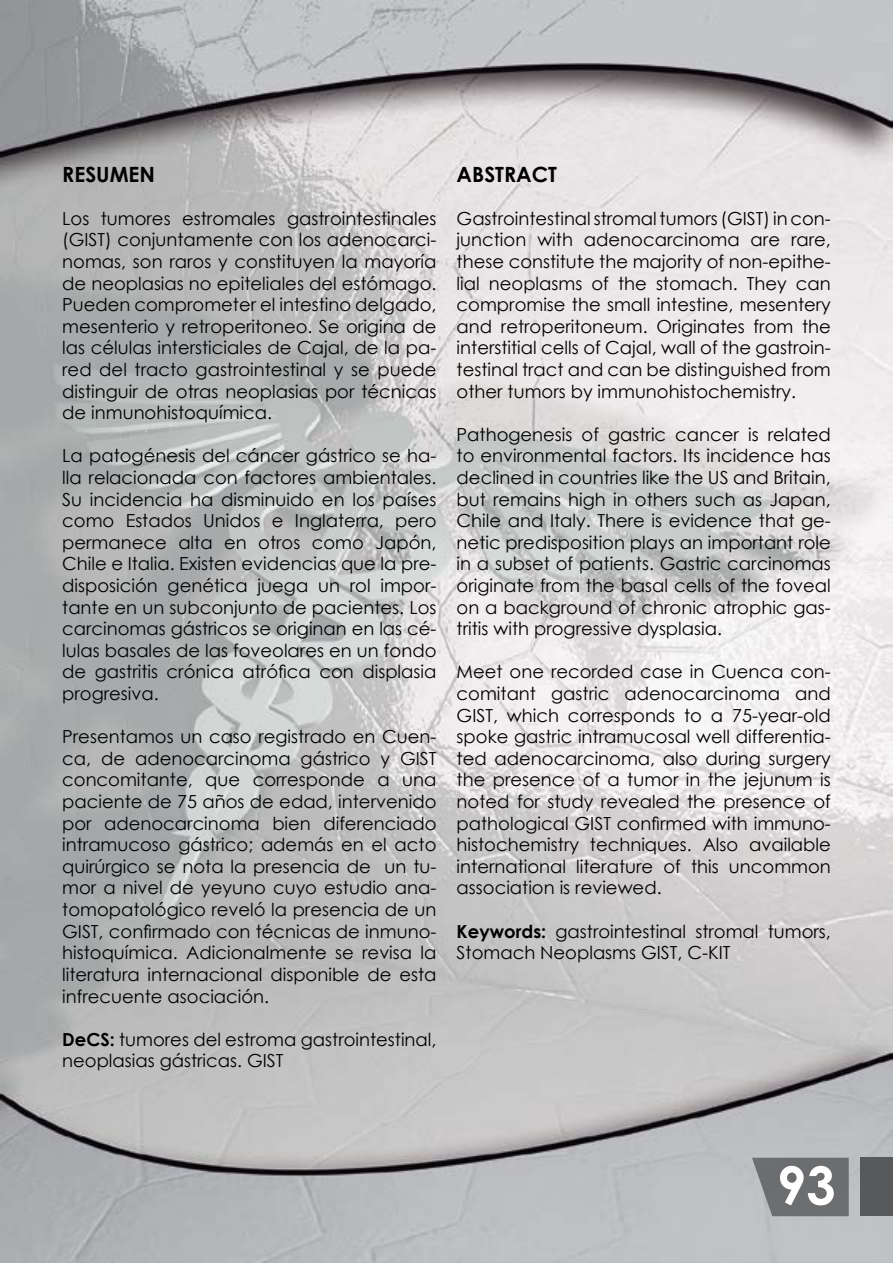
<style>
.page{position:relative;width:893px;height:1263px;background:#fff}
.page>*{position:absolute;margin:0;border:0;box-sizing:border-box;transform-origin:0 0}
.t1{font:700 52.5px "Century Gothic";color:#fff}
.t2{font:700 21px "Century Gothic";color:#000}
.t3{font:18px/21.6px "Century Gothic";color:#000;text-align:justify}
.t4{font:700 18px "Century Gothic";color:#fff}
.s1{font-weight:700}
</style>
<div class="page">
<img style="left:0;top:1px;width:893px;height:1262px">
<svg style="left:369px;top:1158px;width:480px;height:58px;background:#a8abae"></svg>
<div style="left:861px;top:1158px;width:32px;height:58px;background:#58595b"></div>
<p class="t2" style="left:62px;top:158px;width:94px">RESUMEN</p>
<p class="t3" style="left:62px;top:207px;width:376px">Los tumores estromales gastrointestinales (GIST) conjuntamente con los adenocarci&shy;nomas, son raros y constituyen la mayoría de neoplasias no epiteliales del estómago.<br>Pueden comprometer el intestino delgado, mesenterio y retroperitoneo. Se origina de las células intersticiales de Cajal, de la pa&shy;red del tracto gastrointestinal y se puede distinguir de otras neoplasias por técnicas de inmunohistoquímica.</p>
<p class="t3" style="left:62px;top:445px;width:376px">La patogénesis del cáncer gástrico se ha&shy;lla relacionada con factores ambientales.<br>Su incidencia ha disminuido en los países como Estados Unidos e Inglaterra, pero permanece alta en otros como Japón, Chile e Italia. Existen evidencias que la pre&shy;disposición genética juega un rol impor&shy;tante en un subconjunto de pacientes. Los carcinomas gástricos se originan en las cé&shy;lulas basales de las foveolares en un fondo de gastritis crónica atrófica con displasia progresiva.</p>
<p class="t3" style="left:62px;top:726px;width:376px">Presentamos un caso registrado en Cuen&shy;ca, de adenocarcinoma gástrico y GIST concomitante, que corresponde a una paciente de 75 años de edad, intervenido por adenocarcinoma bien diferenciado intramucoso gástrico; además en el acto quirúrgico se nota la presencia de un tu&shy;mor a nivel de yeyuno cuyo estudio ana&shy;tomopatológico reveló la presencia de un GIST, confirmado con técnicas de inmuno&shy;histoquímica. Adicionalmente se revisa la literatura internacional disponible de esta infrecuente asociación.</p>
<p class="t3" style="left:62px;top:1028px;width:376px"><span class="s1">DeCS:</span> tumores del estroma gastrointestinal, neoplasias gástricas. GIST</p>
<p class="t2" style="left:457px;top:158px;width:102px">ABSTRACT</p>
<p class="t3" style="left:457px;top:207px;width:376px">Gastrointestinal stromal tumors (GIST) in con&shy;junction with adenocarcinoma are rare, these constitute the majority of non-epithe&shy;lial neoplasms of the stomach. They can compromise the small intestine, mesentery and retroperitoneum. Originates from the interstitial cells of Cajal, wall of the gastroin&shy;testinal tract and can be distinguished from other tumors by immunohistochemistry.</p>
<p class="t3" style="left:457px;top:423px;width:376px">Pathogenesis of gastric cancer is related to environmental factors. Its incidence has declined in countries like the US and Britain, but remains high in others such as Japan, Chile and Italy. There is evidence that ge&shy;netic predisposition plays an important role in a subset of patients. Gastric carcinomas originate from the basal cells of the foveal on a background of chronic atrophic gas&shy;tritis with progressive dysplasia.</p>
<p class="t3" style="left:457px;top:661px;width:376px">Meet one recorded case in Cuenca con&shy;comitant gastric adenocarcinoma and GIST, which corresponds to a 75-year-old spoke gastric intramucosal well differentia&shy;ted adenocarcinoma, also during surgery the presence of a tumor in the jejunum is noted for study revealed the presence of pathological GIST confirmed with immuno&shy;histochemistry techniques. Also available international literature of this uncommon association is reviewed.</p>
<p class="t3" style="left:457px;top:920px;width:376px"><span class="s1">Keywords:</span> gastrointestinal stromal tumors,<br>Stomach Neoplasms GIST, C-KIT</p>
<h1 class="t1" style="left:777px;top:1145px;width:60px">93</h1>
<p class="t4" style="left:795px;top:1180px;width:22px">93</p>
</div>
